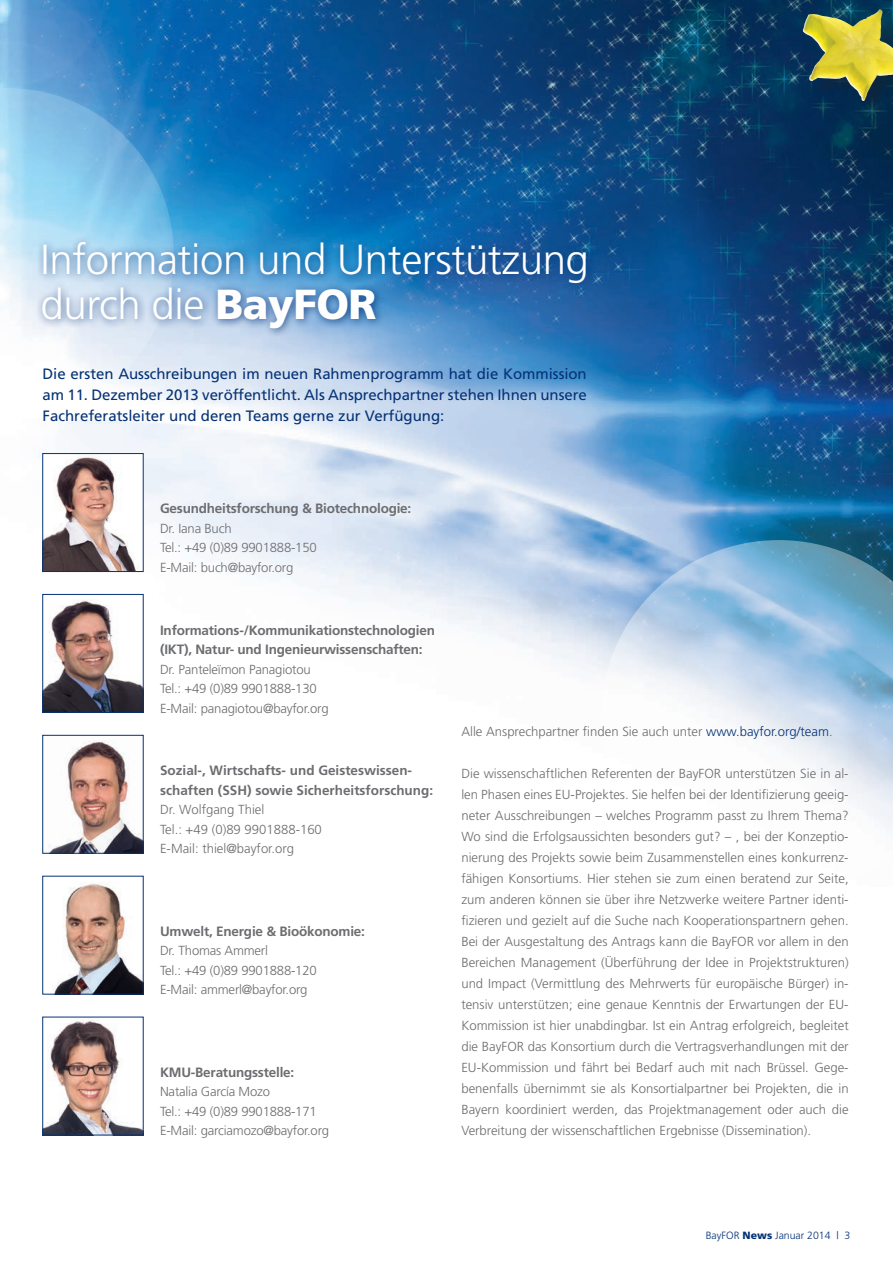
<style>
.page{position:relative;width:893px;height:1263px;background:#fff}
.page>*{position:absolute;margin:0;border:0;box-sizing:border-box;transform-origin:0 0}
.t1{font:300 42px/45px "Frutiger";letter-spacing:-.01em;color:#fff}
.t2{font:15px/21px "Frutiger";color:#053276;text-align:justify}
.t3{font:700 13.5px/19.5px "Frutiger";letter-spacing:-.015em;color:#6c6d70}
.t4{font:300 13.2px/21px "Frutiger";letter-spacing:-.015em;color:#6c6d70}
.t5{font:300 10.5px "Frutiger";color:#053276}
.s1{font-weight:900}
.s2{color:#053276}
</style>
<div class="page">
<img style="left:0;top:0;width:893px;height:876px">
<svg style="left:0;top:88px;width:174px;height:331px"></svg>
<svg style="left:601px;top:540px;width:292px;height:336px"></svg>
<div style="left:805px;top:12px;width:88px;height:105px;background:#231f20;opacity:.3"></div>
<img style="left:803px;top:10px;width:76px;height:72px">
<img style="left:44px;top:455px;width:98px;height:115px">
<div style="left:42px;top:453px;width:102px;height:119px;border:1px solid #053276"></div>
<img style="left:44px;top:596px;width:98px;height:115px">
<div style="left:42px;top:594px;width:102px;height:119px;border:1px solid #053276"></div>
<img style="left:44px;top:737px;width:98px;height:115px">
<div style="left:42px;top:735px;width:102px;height:119px;border:1px solid #053276"></div>
<img style="left:53px;top:883px;width:89px;height:109px">
<div style="left:42px;top:876px;width:102px;height:118px;border:1px solid #053276"></div>
<img style="left:44px;top:1020px;width:98px;height:113px">
<div style="left:42px;top:1017px;width:102px;height:118px;border:1px solid #053276"></div>
<div style="left:35px;top:236px;width:561px;height:102px;background:#053276;opacity:.75"></div>
<h1 class="t1" style="left:41px;top:237px;width:550px">Information und Unterstützung durch die <span class="s1">BayFOR</span></h1>
<p class="t2" style="left:43px;top:363px;width:546px">Die ersten Ausschreibungen im neuen Rahmenprogramm hat die Kommission am 11. Dezember 2013 veröffentlicht. Als Ansprechpartner stehen Ihnen unsere Fachreferatsleiter und deren Teams gerne zur Verfügung:</p>
<p class="t3" style="left:160px;top:499px;width:253px">Gesundheitsforschung &amp; Biotechnologie:</p>
<p class="t4" style="left:160px;top:519px;width:158px;line-height:19.5px">Dr. Iana Buch<br>Tel.: +49 (0)89 9901888-150<br>E-Mail: buch@bayfor.org</p>
<p class="t3" style="left:160px;top:620px;width:276px">Informations-/Kommunikationstechnologien (IKT), Natur- und Ingenieurwissenschaften:</p>
<p class="t4" style="left:160px;top:659px;width:170px;line-height:19.5px">Dr. Panteleïmon Panagiotou<br>Tel.: +49 (0)89 9901888-130<br>E-Mail: panagiotou@bayfor.org</p>
<p class="t3" style="left:160px;top:760px;width:275px">Sozial-, Wirtschafts- und Geisteswissen&shy;schaften (SSH) sowie Sicherheitsforschung:</p>
<p class="t4" style="left:160px;top:800px;width:163px;line-height:19.5px">Dr. Wolfgang Thiel<br>Tel.: +49 (0)89 9901888-160<br>E-Mail: thiel@bayfor.org</p>
<p class="t3" style="left:160px;top:921px;width:206px">Umwelt, Energie &amp; Bioökonomie:</p>
<p class="t4" style="left:160px;top:941px;width:158px;line-height:19.5px">Dr. Thomas Ammerl<br>Tel.: +49 (0)89 9901888-120<br>E-Mail: ammerl@bayfor.org</p>
<p class="t3" style="left:160px;top:1062px;width:136px">KMU-Beratungsstelle:</p>
<p class="t4" style="left:160px;top:1082px;width:171px;line-height:19.5px">Natalia García Mozo<br>Tel.: +49 (0)89 9901888-171<br>E-Mail: garciamozo@bayfor.org</p>
<p class="t4" style="left:461px;top:721px;width:373px">Alle Ansprechpartner finden Sie auch unter <span class="s2">www.bayfor.org/team</span>.</p>
<p class="t4" style="left:461px;top:763px;width:389px;text-align:justify">Die wissenschaftlichen Referenten der BayFOR unterstützen Sie in al&shy;len Phasen eines EU-Projektes. Sie helfen bei der Identifizierung geeig&shy;neter Ausschreibungen – welches Programm passt zu Ihrem Thema?<br>Wo sind die Erfolgsaussichten besonders gut? – , bei der Konzeptio&shy;nierung des Projekts sowie beim Zusammenstellen eines konkurrenz&shy;fähigen Konsortiums. Hier stehen sie zum einen beratend zur Seite, zum anderen können sie über ihre Netzwerke weitere Partner identi&shy;fizieren und gezielt auf die Suche nach Kooperationspartnern gehen.<br>Bei der Ausgestaltung des Antrags kann die BayFOR vor allem in den Bereichen Management (Überführung der Idee in Projektstrukturen) und Impact (Vermittlung des Mehrwerts für europäische Bürger) in&shy;tensiv unterstützen; eine genaue Kenntnis der Erwartungen der EU-Kommission ist hier unabdingbar. Ist ein Antrag erfolgreich, begleitet die BayFOR das Konsortium durch die Vertragsverhandlungen mit der EU-Kommission und fährt bei Bedarf auch mit nach Brüssel. Gege&shy;benenfalls übernimmt sie als Konsortialpartner bei Projekten, die in Bayern koordiniert werden, das Projektmanagement oder auch die Verbreitung der wissenschaftlichen Ergebnisse (Dissemination).</p>
<p class="t5" style="left:706px;top:1229px;width:146px">BayFOR <span class="s1">News</span> Januar 2014 | 3</p>
</div>
